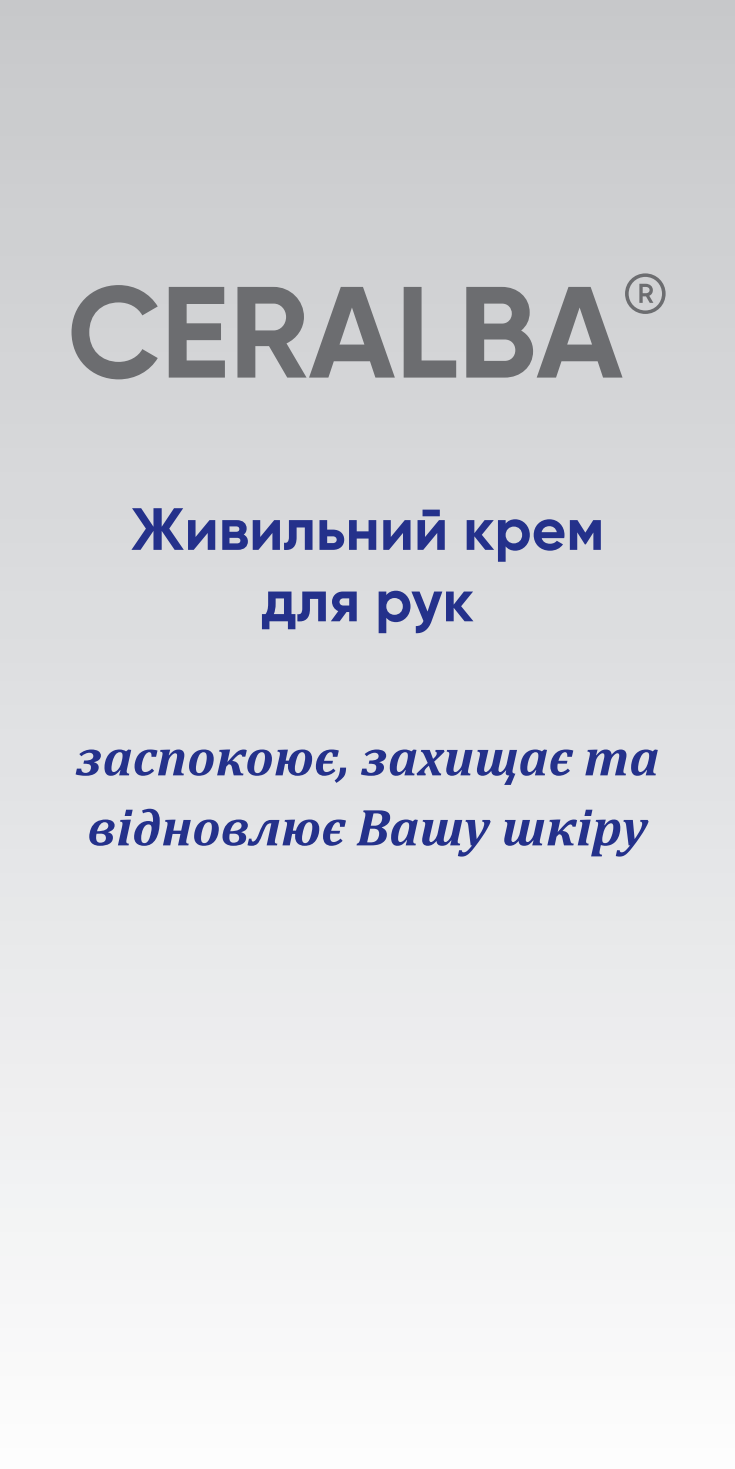
<style>
.page{position:relative;width:735px;height:1469px;background:#fff}
.page>*{position:absolute;margin:0;border:0;box-sizing:border-box;transform-origin:0 0}
.t1{font:700 129.5px "Gilroy Two";color:#6c6d70}
.t2{font:700 59.5px/71.4px "Gilroy Two";color:#24318b;text-align:center}
.t3{font:53.2px "Gilroy Two";color:#6c6d70}
.t4{font:italic 700 52.5px/70px "Cambria";color:#24318b}
</style>
<div class="page">
<div style="left:0;top:0;width:734px;height:1468px;background:linear-gradient(to bottom,#c6c7ca,#fcfcfd)"></div>
<h1 class="t1" style="left:67px;top:251px;width:557px">CERALBA</h1>
<p class="t3" style="left:622px;top:261px;width:46px">®</p>
<p class="t2" style="left:131px;top:493px;width:475px">Живильний крем для рук</p>
<p class="t4" style="left:76px;top:720px;width:584px">заспокоює, захищає та відновлює Вашу шкіру</p>
</div>
